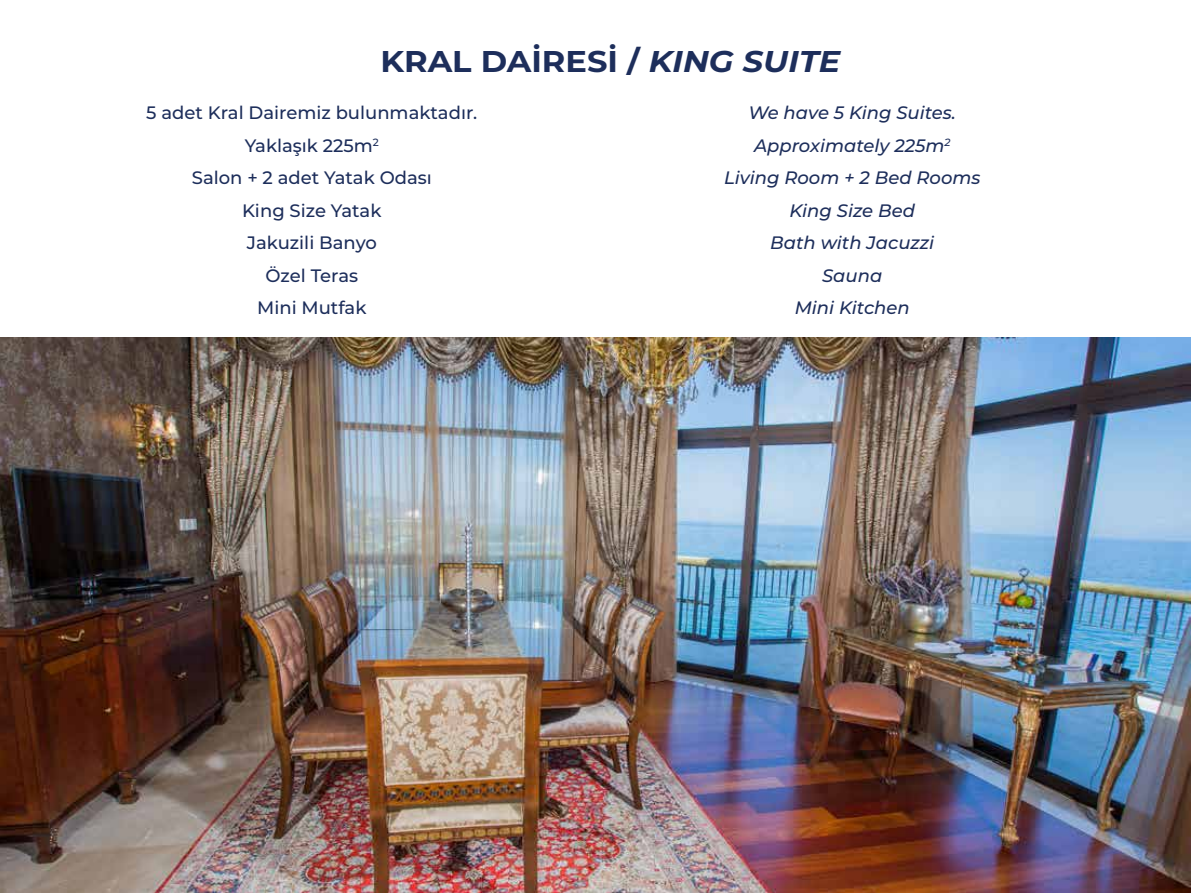
<style>
.page{position:relative;width:1191px;height:893px;background:#fff}
.page>*{position:absolute;margin:0;border:0;box-sizing:border-box;transform-origin:0 0}
.t1{font:700 30px "Montserrat";color:#1d2e5b;scale:1.07 1}
.t2{font:500 18px/32.5px "Montserrat";color:#1d2e5b;text-align:center}
.t3{font:italic 500 18px/32.5px "Montserrat";color:#1d2e5b;text-align:center}
.s1{font-style:italic}
</style>
<div class="page">
<img style="left:0;top:337px;width:1191px;height:556px">
<h1 class="t1" style="left:380px;top:39px;width:431px">KRAL DAİRESİ / <span class="s1">KING SUITE</span></h1>
<p class="t2" style="left:146px;top:96px;width:332px">5 adet Kral Dairemiz bulunmaktadır.<br>Yaklaşık 225m<sup>2<br></sup>Salon + 2 adet Yatak Odası<br>King Size Yatak<br>Jakuzili Banyo<br>Özel Teras<br>Mini Mutfak</p>
<p class="t3" style="left:724px;top:96px;width:258px">We have 5 King Suites.<br>Approximately 225m<sup>2<br></sup>Living Room + 2 Bed Rooms<br>King Size Bed<br>Bath with Jacuzzi<br>Sauna<br>Mini Kitchen</p>
</div>
